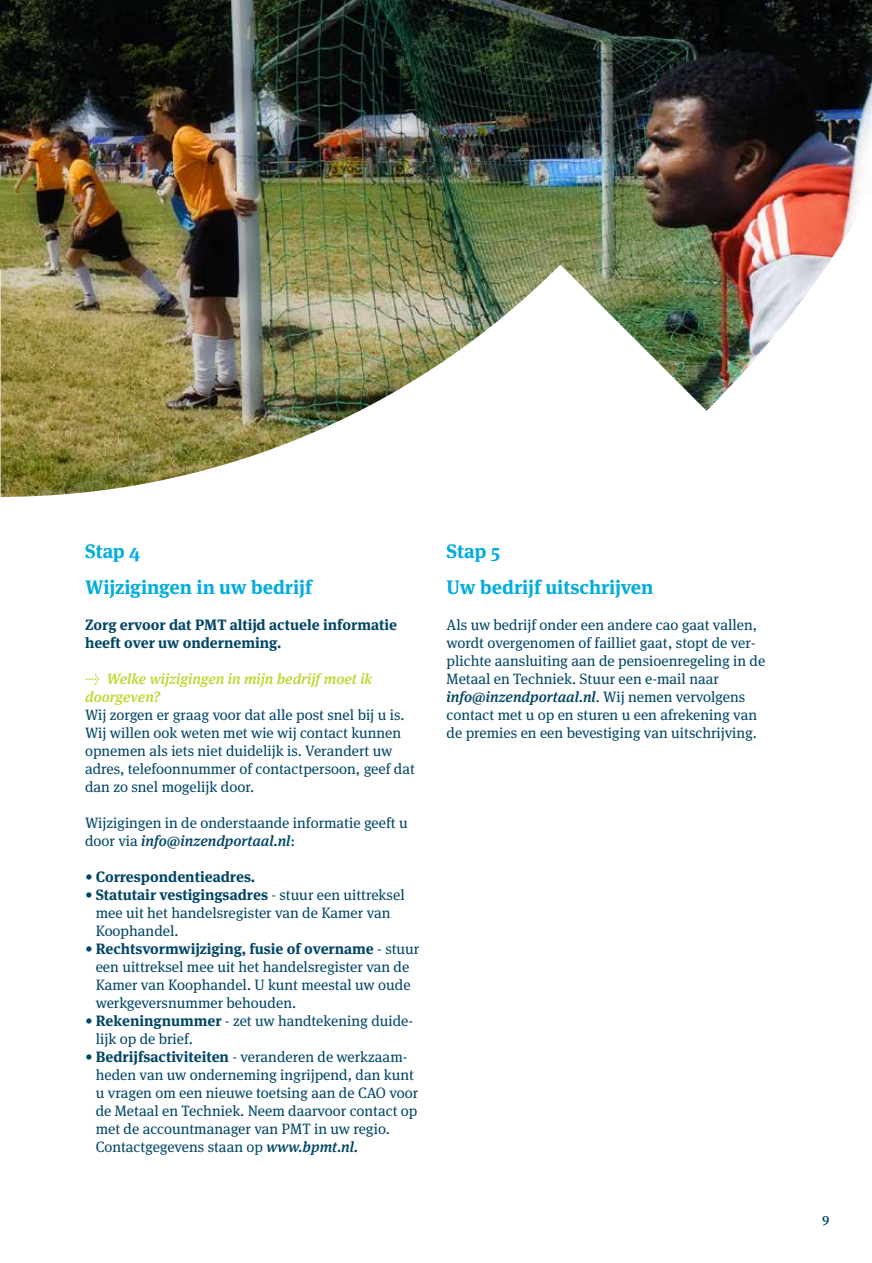
<style>
.page{position:relative;width:872px;height:1263px;background:#fff}
.page>*{position:absolute;margin:0;border:0;box-sizing:border-box;transform-origin:0 0}
.t1{font:700 19.5px/36px "Meta Serif OT";color:#00addc}
.t2{font:15px/18px "Meta Serif OT";color:#004667}
.t3{font:700 15px/18px "Meta Serif OT";color:#004667}
.t4{font:italic 500 15px/18px "Meta Serif OT";color:#bfd730}
.t5{font:500 13.5px "Meta Serif OT";color:#004667}
.s1{font-size:18px}
.s2{font-weight:500;font-style:italic}
.s3{font-weight:400}
.s4{font-weight:700}
</style>
<div class="page">
<img style="left:0;top:0;width:872px;height:497px">
<h1 class="t1" style="left:85px;top:533px;width:228px">Stap 4<br>Wijzigingen in uw bedrijf</h1>
<p class="t3" style="left:85px;top:616px;width:313px">Zorg ervoor dat PMT altijd actuele informatie heeft over uw onderneming.</p>
<p class="t4" style="left:85px;top:670px;width:289px"><span class="s1">→</span> Welke wijzigingen in mijn bedrijf moet ik doorgeven?</p>
<p class="t2" style="left:85px;top:706px;width:331px">Wij zorgen er graag voor dat alle post snel bij u is.<br>Wij willen ook weten met wie wij contact kunnen opnemen als iets niet duidelijk is. Verandert uw adres, telefoonnummer of contactpersoon, geef dat dan zo snel mogelijk door.</p>
<p class="t2" style="left:85px;top:814px;width:324px">Wijzigingen in de onderstaande informatie geeft u door via <span class="s2">info@inzendportaal.nl</span>:</p>
<p class="t3" style="left:85px;top:868px;width:172px"><span class="s3">•</span> Correspondentieadres.</p>
<p class="t2" style="left:96px;top:886px;width:310px;text-indent:-11px">• <span class="s4">Statutair vestigingsadres</span> - stuur een uittreksel mee uit het handelsregister van de Kamer van<br>Koophandel.</p>
<p class="t2" style="left:96px;top:940px;width:325px;text-indent:-11px">• <span class="s4">Rechtsvormwijziging, fusie of overname</span> - stuur een uittreksel mee uit het handelsregister van de Kamer van Koophandel. U kunt meestal uw oude werkgeversnummer behouden.</p>
<p class="t2" style="left:96px;top:1012px;width:319px;text-indent:-11px">• <span class="s4">Rekeningnummer</span> - zet uw handtekening duide&shy;lijk op de brief.</p>
<p class="t2" style="left:96px;top:1048px;width:324px;text-indent:-11px">• <span class="s4">Bedrijfsactiviteiten</span> - veranderen de werkzaam&shy;heden van uw onderneming ingrijpend, dan kunt u vragen om een nieuwe toetsing aan de CAO voor de Metaal en Techniek. Neem daarvoor contact op met de accountmanager van PMT in uw regio.<br>Contactgegevens staan op <span class="s2">www.bpmt.nl.</span></p>
<h1 class="t1" style="left:446px;top:533px;width:208px">Stap 5<br>Uw bedrijf uitschrijven</h1>
<p class="t2" style="left:446px;top:616px;width:320px">Als uw bedrijf onder een andere cao gaat vallen, wordt overgenomen of failliet gaat, stopt de ver&shy;plichte aansluiting aan de pensioenregeling in de Metaal en Techniek. Stuur een e-mail naar <span class="s2">info@inzendportaal.nl</span>. Wij nemen vervolgens contact met u op en sturen u een afrekening van de premies en een bevestiging van uitschrijving.</p>
<p class="t5" style="left:822px;top:1210px;width:9px">9</p>
</div>
